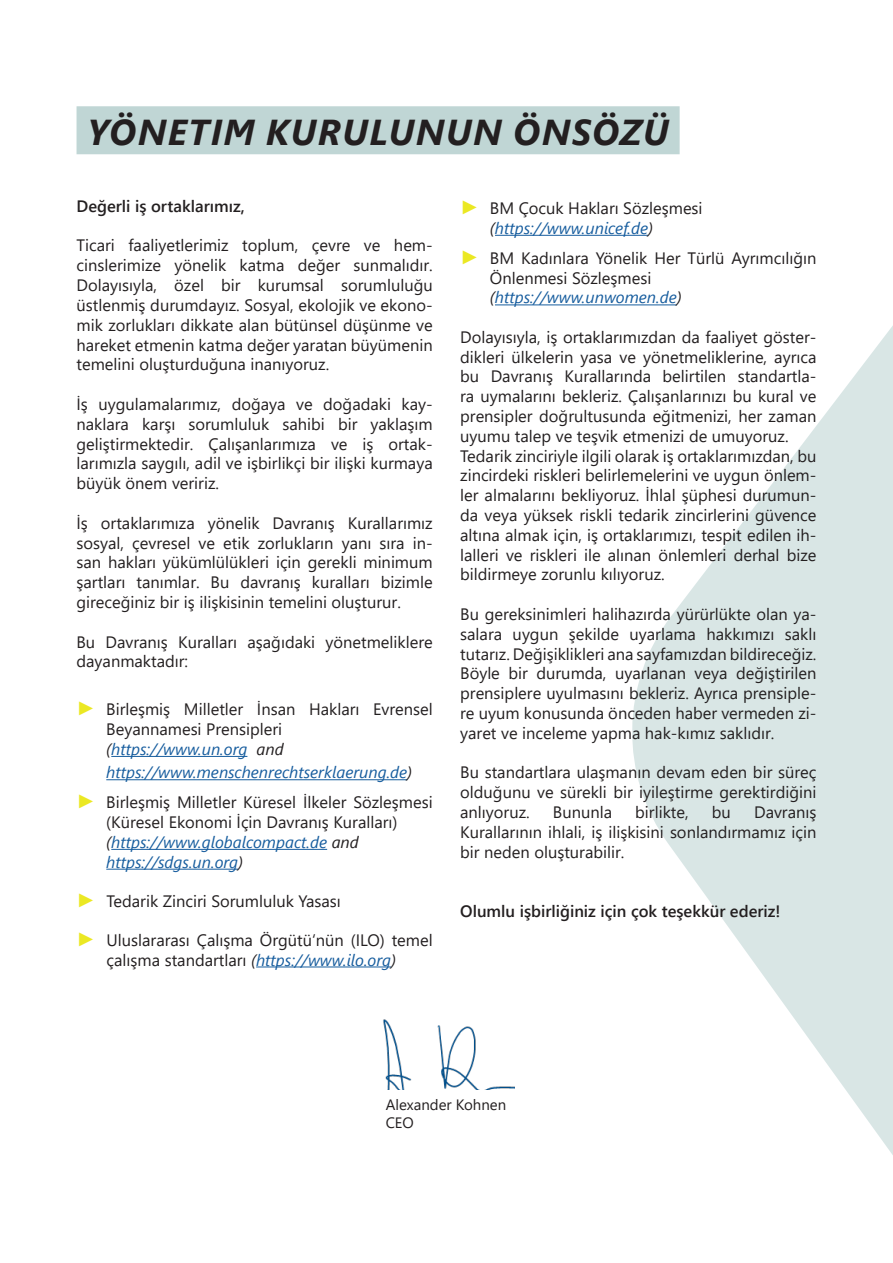
<style>
.page{position:relative;width:893px;height:1263px;background:#fff}
.page>*{position:absolute;margin:0;border:0;box-sizing:border-box;transform-origin:0 0}
.Headline{font:italic 700 36px "Segoe UI";letter-spacing:.035em;color:#231f20}
.t1{font:16.5px/19.8px "Segoe UI";color:#231f20;text-align:justify}
.t2{font:italic 16.5px "Segoe UI";color:#175d9e}
.t3{font:600 16.5px "Segoe UI";color:#231f20}
.t4{font:15px/18px "Segoe UI";color:#231f20}
.s1{font-family:"Arial";font-size:19.5px;color:#ebe823}
.s2{color:#231f20}
.s3{font-style:italic}
.s4{font-style:italic;color:#175d9e}
</style>
<div class="page">
<svg style="left:632px;top:326px;width:261px;height:829px;fill:#d9e6e5"></svg>
<div style="left:77px;top:106px;width:603px;height:48px;background:#c0d6d5"></div>
<hr style="left:111px;top:756px;width:136px;height:1px;background:#175d9e">
<hr style="left:106px;top:779px;width:301px;height:1px;background:#175d9e">
<hr style="left:111px;top:849px;width:216px;height:1px;background:#175d9e">
<hr style="left:106px;top:869px;width:132px;height:1px;background:#175d9e">
<hr style="left:256px;top:966px;width:135px;height:1px;background:#175d9e">
<hr style="left:495px;top:235px;width:153px;height:1px;background:#175d9e">
<hr style="left:495px;top:304px;width:182px;height:1px;background:#175d9e">
<img style="left:383px;top:1019px;width:131px;height:71px">
<p class="Headline" style="left:87px;top:99px;width:583px">YÖNETIM KURULUNUN ÖNSÖZÜ</p>
<p class="t3" style="left:77px;top:190px;width:170px">Değerli iş ortaklarımız,</p>
<p class="t1" style="left:77px;top:234px;width:358px">Ticari faaliyetlerimiz toplum, çevre ve hem&shy;cinslerimize yönelik katma değer sunmalıdır.<br>Dolayısıyla, özel bir kurumsal sorumluluğu üstlenmiş durumdayız. Sosyal, ekolojik ve ekono&shy;mik zorlukları dikkate alan bütünsel düşünme ve hareket etmenin katma değer yaratan büyümenin temelini oluşturduğuna inanıyoruz.</p>
<p class="t1" style="left:77px;top:393px;width:358px">İş uygulamalarımız, doğaya ve doğadaki kay&shy;naklara karşı sorumluluk sahibi bir yaklaşım geliştirmektedir. Çalışanlarımıza ve iş ortak&shy;larımızla saygılı, adil ve işbirlikçi bir ilişki kurmaya büyük önem veririz.</p>
<p class="t1" style="left:77px;top:511px;width:358px">İş ortaklarımıza yönelik Davranış Kurallarımız sosyal, çevresel ve etik zorlukların yanı sıra in&shy;san hakları yükümlülükleri için gerekli minimum şartları tanımlar. Bu davranış kuralları bizimle gireceğiniz bir iş ilişkisinin temelini oluşturur.</p>
<p class="t1" style="left:77px;top:630px;width:358px">Bu Davranış Kuralları aşağıdaki yönetmeliklere dayanmaktadır:</p>
<p class="t1" style="left:106px;top:698px;width:328px;text-indent:-30px"><span class="s1">►</span> Birleşmiş Milletler İnsan Hakları Evrensel<br>Beyannamesi Prensipleri</p>
<p class="t2" style="left:106px;top:733px;width:179px"><span class="s2">(</span>https://www.un.org <span class="s2">and</span></p>
<p class="t2" style="left:106px;top:757px;width:307px">https://www.menschenrechtserklaerung.de<span class="s2">)</span></p>
<p class="t1" style="left:77px;top:791px;width:358px;text-align:center"><span class="s1">►</span> Birleşmiş Milletler Küresel İlkeler Sözleşmesi (Küresel Ekonomi İçin Davranış Kuralları)</p>
<p class="t2" style="left:106px;top:826px;width:254px"><span class="s2">(</span>https://www.globalcompact.de <span class="s2">and</span></p>
<p class="t2" style="left:106px;top:846px;width:138px">https://sdgs.un.org<span class="s2">)</span></p>
<p class="t1" style="left:77px;top:889px;width:266px"><span class="s1">►</span> Tedarik Zinciri Sorumluluk Yasası</p>
<p class="t1" style="left:77px;top:928px;width:358px;text-align:center"><span class="s1">►</span> Uluslararası Çalışma Örgütü‘nün (ILO) temel çalışma standartları <span class="s3">(</span><span class="s4">https://www.ilo.org</span><span class="s3">)</span></p>
<p class="t1" style="left:460px;top:197px;width:244px"><span class="s1">►</span> BM Çocuk Hakları Sözleşmesi</p>
<p class="t2" style="left:490px;top:212px;width:165px"><span class="s2">(</span>https://www.unicef.de<span class="s2">)</span></p>
<p class="t1" style="left:490px;top:247px;width:328px;text-indent:-30px"><span class="s1">►</span> BM Kadınlara Yönelik Her Türlü Ayrımcılığın<br>Önlenmesi Sözleşmesi</p>
<p class="t2" style="left:490px;top:282px;width:193px"><span class="s2">(</span>https://www.unwomen.de<span class="s2">)</span></p>
<p class="t1" style="left:460px;top:326px;width:358px">Dolayısıyla, iş ortaklarımızdan da faaliyet göster&shy;dikleri ülkelerin yasa ve yönetmeliklerine, ayrıca bu Davranış Kurallarında belirtilen standartla&shy;ra uymalarını bekleriz. Çalışanlarınızı bu kural ve prensipler doğrultusunda eğitmenizi, her zaman uyumu talep ve teşvik etmenizi de umuyoruz.</p>
<p class="t1" style="left:460px;top:444px;width:358px">Tedarik zinciriyle ilgili olarak iş ortaklarımızdan, bu zincirdeki riskleri belirlemelerini ve uygun önlem&shy;ler almalarını bekliyoruz. İhlal şüphesi durumun&shy;da veya yüksek riskli tedarik zincirlerini güvence altına almak için, iş ortaklarımızı, tespit edilen ih&shy;lalleri ve riskleri ile alınan önlemleri derhal bize bildirmeye zorunlu kılıyoruz.</p>
<p class="t1" style="left:460px;top:603px;width:358px">Bu gereksinimleri halihazırda yürürlükte olan ya&shy;salara uygun şekilde uyarlama hakkımızı saklı tutarız. Değişiklikleri ana sayfamızdan bildireceğiz.<br>Böyle bir durumda, uyarlanan veya değiştirilen prensiplere uyulmasını bekleriz. Ayrıca prensiple&shy;re uyum konusunda önceden haber vermeden zi&shy;yaret ve inceleme yapma hak-kımız saklıdır.</p>
<p class="t1" style="left:460px;top:761px;width:358px">Bu standartlara ulaşmanın devam eden bir süreç olduğunu ve sürekli bir iyileştirme gerektirdiğini anlıyoruz.</p>
<p class="t1" style="left:553px;top:801px;width:61px">Bununla</p>
<p class="t1" style="left:635px;top:801px;width:55px">birlikte,</p>
<p class="t1" style="left:712px;top:801px;width:21px">bu</p>
<p class="t1" style="left:460px;top:801px;width:358px;text-indent:294px">Davranış Kurallarının ihlali, iş ilişkisini sonlandırmamız için bir neden oluşturabilir.</p>
<p class="t3" style="left:460px;top:896px;width:322px">Olumlu işbirliğiniz için çok teşekkür ederiz!</p>
<p class="t4" style="left:386px;top:1094px;width:122px">Alexander Kohnen<br>CEO</p>
</div>
